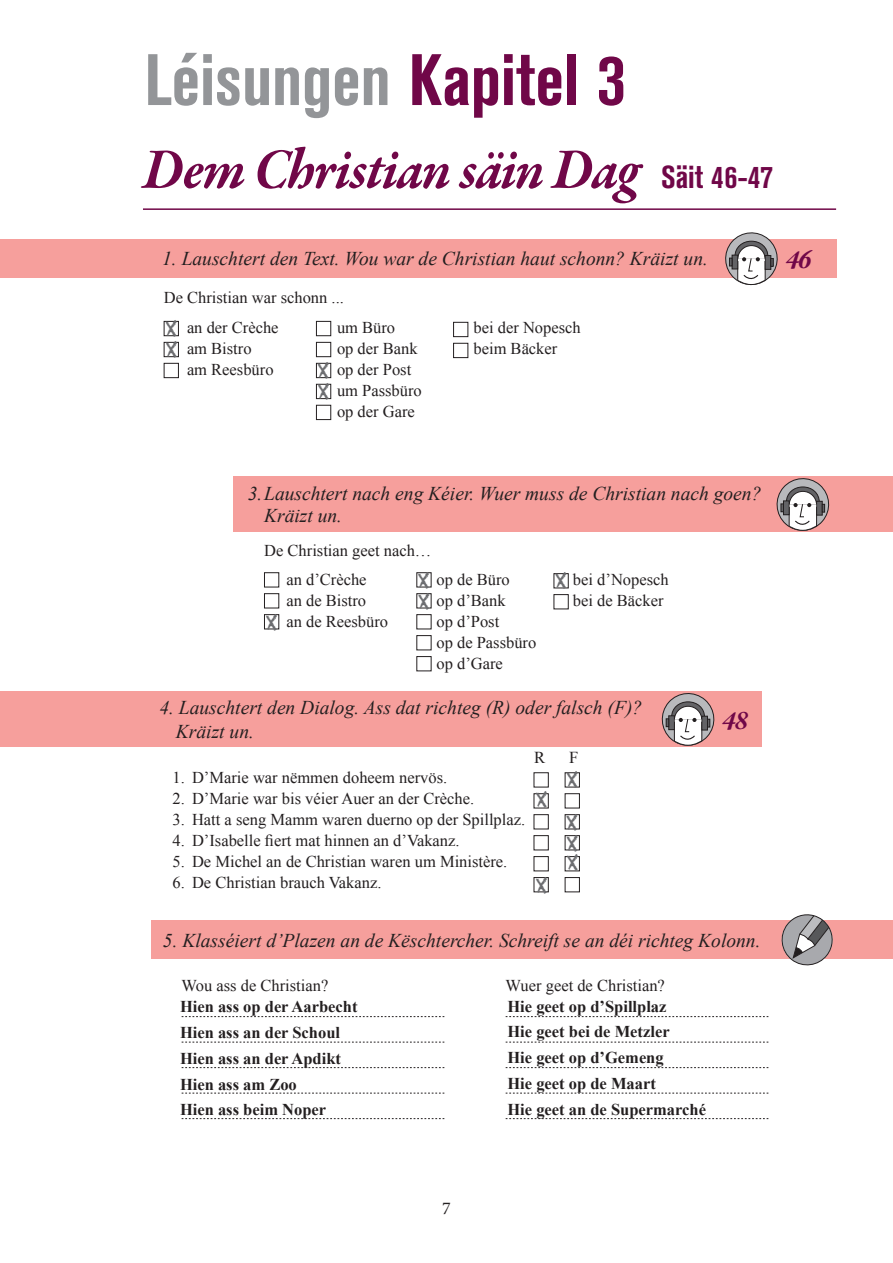
<style>
.page{position:relative;width:893px;height:1263px;background:#fff}
.page>*{position:absolute;margin:0;border:0;box-sizing:border-box;transform-origin:0 0}
.t1{font:700 condensed 72px "Akzidenz Grotesk BE";color:#939598}
.t2{font:italic 700 58.5px "Garamond Premr Pro";letter-spacing:-.02em;color:#700748;scale:.94 1}
.t3{font:italic 700 27px "Garamond Premr Pro";color:#700748}
.t4{font:italic 19.5px/22.5px "Times New Roman";color:#231f20}
.t5{font:19.5px/21px "Chalkduster";color:#6c6d70}
.t6{font:18px "Minion Pro";color:#231f20}
.t7{font:16.65px "Times New Roman";color:#231f20}
.t8{font:16.5px/21px "Times New Roman";color:#231f20}
.t9{font:700 16.5px/25.8px "Times New Roman";color:#231f20}
.s1{color:#700748}
.s2{font-family:"Akzidenz Grotesk BE";font-style:normal;font-stretch:condensed;font-size:31.5px}
</style>
<div class="page">
<hr style="left:143px;top:208px;width:693px;height:2px;background:#700748">
<div style="left:0;top:240px;width:836px;height:38px;background:#f69f9c"></div>
<svg style="left:725px;top:232px;width:53px;height:53px"></svg>
<div style="left:233px;top:477px;width:660px;height:55px;background:#f69f9c"></div>
<svg style="left:776px;top:478px;width:53px;height:53px"></svg>
<div style="left:164px;top:321px;width:15px;height:15px;border:1px solid #231f20"></div>
<div style="left:164px;top:342px;width:15px;height:15px;border:1px solid #231f20"></div>
<div style="left:164px;top:363px;width:15px;height:15px;border:1px solid #231f20"></div>
<div style="left:316px;top:321px;width:15px;height:15px;border:1px solid #231f20"></div>
<div style="left:316px;top:342px;width:15px;height:15px;border:1px solid #231f20"></div>
<div style="left:316px;top:363px;width:15px;height:15px;border:1px solid #231f20"></div>
<div style="left:316px;top:384px;width:15px;height:15px;border:1px solid #231f20"></div>
<div style="left:316px;top:405px;width:15px;height:15px;border:1px solid #231f20"></div>
<div style="left:453px;top:322px;width:15px;height:15px;border:1px solid #231f20"></div>
<div style="left:453px;top:343px;width:15px;height:15px;border:1px solid #231f20"></div>
<div style="left:264px;top:572px;width:15px;height:15px;border:1px solid #231f20"></div>
<div style="left:264px;top:593px;width:15px;height:15px;border:1px solid #231f20"></div>
<div style="left:264px;top:614px;width:15px;height:15px;border:1px solid #231f20"></div>
<div style="left:417px;top:572px;width:14px;height:15px;border:1px solid #231f20"></div>
<div style="left:417px;top:593px;width:14px;height:15px;border:1px solid #231f20"></div>
<div style="left:417px;top:614px;width:14px;height:15px;border:1px solid #231f20"></div>
<div style="left:417px;top:635px;width:14px;height:15px;border:1px solid #231f20"></div>
<div style="left:417px;top:656px;width:14px;height:15px;border:1px solid #231f20"></div>
<div style="left:554px;top:594px;width:14px;height:15px;border:1px solid #231f20"></div>
<div style="left:0;top:692px;width:762px;height:55px;background:#f69f9c"></div>
<svg style="left:661px;top:693px;width:54px;height:53px"></svg>
<div style="left:565px;top:772px;width:15px;height:15px;border:1px solid #231f20"></div>
<div style="left:565px;top:793px;width:15px;height:15px;border:1px solid #231f20"></div>
<div style="left:565px;top:814px;width:15px;height:15px;border:1px solid #231f20"></div>
<div style="left:565px;top:835px;width:15px;height:15px;border:1px solid #231f20"></div>
<div style="left:565px;top:856px;width:15px;height:15px;border:1px solid #231f20"></div>
<div style="left:565px;top:877px;width:15px;height:15px;border:1px solid #231f20"></div>
<div style="left:534px;top:772px;width:15px;height:15px;border:1px solid #231f20"></div>
<div style="left:534px;top:793px;width:15px;height:15px;border:1px solid #231f20"></div>
<div style="left:534px;top:814px;width:15px;height:15px;border:1px solid #231f20"></div>
<div style="left:534px;top:835px;width:15px;height:15px;border:1px solid #231f20"></div>
<div style="left:534px;top:856px;width:15px;height:15px;border:1px solid #231f20"></div>
<div style="left:534px;top:877px;width:15px;height:15px;border:1px solid #231f20"></div>
<div style="left:151px;top:921px;width:742px;height:38px;background:#f69f9c"></div>
<svg style="left:780px;top:914px;width:53px;height:52px"></svg>
<svg style="left:182px;top:1016px;width:262px;height:1px"></svg>
<svg style="left:506px;top:1016px;width:262px;height:1px"></svg>
<svg style="left:182px;top:1042px;width:262px;height:1px"></svg>
<svg style="left:506px;top:1042px;width:262px;height:1px"></svg>
<svg style="left:182px;top:1067px;width:262px;height:1px"></svg>
<svg style="left:506px;top:1067px;width:262px;height:1px"></svg>
<svg style="left:182px;top:1093px;width:262px;height:1px"></svg>
<svg style="left:506px;top:1093px;width:262px;height:1px"></svg>
<svg style="left:182px;top:1118px;width:262px;height:1px"></svg>
<svg style="left:506px;top:1118px;width:262px;height:1px"></svg>
<h1 class="t1" style="left:145px;top:39px;width:482px">Léisungen <span class="s1">Kapitel 3</span></h1>
<h2 class="t2" style="left:143px;top:133px;width:672px">Dem Christian säin Dag <span class="s2">Säit 46-47</span></h2>
<p class="t4" style="left:162px;top:247px;width:547px">1. Lauschtert den Text. Wou war de Christian haut schonn? Kräizt un.</p>
<h3 class="t3" style="left:785px;top:243px;width:27px">46</h3>
<p class="t8" style="left:164px;top:287px;width:182px">De Christian war schonn ...</p>
<p class="t5" style="left:165px;top:319px;width:14px">X<br>X</p>
<p class="t8" style="left:187px;top:316px;width:93px">an der Crèche</p>
<p class="t8" style="left:337px;top:316px;width:60px">um Büro</p>
<p class="t8" style="left:473px;top:316px;width:109px">bei der Nopesch</p>
<p class="t8" style="left:187px;top:337px;width:66px">am Bistro</p>
<p class="t8" style="left:337px;top:337px;width:82px">op der Bank</p>
<p class="t8" style="left:473px;top:337px;width:85px">beim Bäcker</p>
<p class="t8" style="left:187px;top:358px;width:88px">am Reesbüro</p>
<p class="t8" style="left:337px;top:358px;width:86px">op der Post um Passbüro op der Gare</p>
<p class="t5" style="left:318px;top:360px;width:14px">X<br>X</p>
<p class="t4" style="left:264px;top:482px;width:499px;text-indent:-16px">3. Lauschtert nach eng Kéier. Wuer muss de Christian nach goen?<br>Kräizt un.</p>
<p class="t8" style="left:264px;top:539px;width:169px">De Christian geet nach…</p>
<p class="t5" style="left:266px;top:613px;width:13px">X</p>
<p class="t5" style="left:418px;top:571px;width:14px">X<br>X</p>
<p class="t5" style="left:555px;top:571px;width:13px">X</p>
<p class="t8" style="left:286px;top:568px;width:82px">an d’Crèche</p>
<p class="t8" style="left:436px;top:568px;width:75px">op de Büro</p>
<p class="t8" style="left:573px;top:568px;width:97px">bei d’Nopesch</p>
<p class="t8" style="left:286px;top:589px;width:81px">an de Bistro</p>
<p class="t8" style="left:436px;top:589px;width:71px">op d’Bank</p>
<p class="t8" style="left:573px;top:589px;width:92px">bei de Bäcker</p>
<p class="t8" style="left:286px;top:610px;width:103px">an de Reesbüro</p>
<p class="t8" style="left:436px;top:610px;width:101px">op d’Post<br>op de Passbüro op d’Gare</p>
<p class="t4" style="left:176px;top:696px;width:468px;line-height:23.4px;text-indent:-16px">4. Lauschtert den Dialog. Ass dat richteg (R) oder falsch (F)?<br>Kräizt un.</p>
<p class="t8" style="left:173px;top:767px;width:276px">1. D’Marie war nëmmen doheem nervös.</p>
<p class="t5" style="left:566px;top:769px;width:13px">X</p>
<p class="t8" style="left:173px;top:788px;width:303px">2. D’Marie war bis véier Auer an der Crèche.</p>
<p class="t8" style="left:173px;top:809px;width:354px">3. Hatt a seng Mamm waren duerno op der Spillplaz.</p>
<p class="t8" style="left:173px;top:830px;width:289px">4. D’Isabelle fiert mat hinnen an d’Vakanz.</p>
<p class="t8" style="left:173px;top:851px;width:336px">5. De Michel an de Christian waren um Ministère.</p>
<p class="t8" style="left:173px;top:872px;width:210px">6. De Christian brauch Vakanz.</p>
<p class="t7" style="left:534px;top:746px;width:13px">R</p>
<p class="t7" style="left:569px;top:746px;width:11px">F</p>
<p class="t5" style="left:536px;top:790px;width:13px">X</p>
<p class="t5" style="left:566px;top:813px;width:14px;line-height:20.2px;text-align:justify">X X X</p>
<p class="t5" style="left:536px;top:875px;width:13px">X</p>
<h3 class="t3" style="left:722px;top:704px;width:27px">48</h3>
<p class="t4" style="left:163px;top:928px;width:599px">5. Klasséiert d’Plazen an de Këschtercher. Schreift se an déi richteg Kolonn.</p>
<p class="t8" style="left:182px;top:975px;width:148px">Wou ass de Christian?</p>
<p class="t8" style="left:506px;top:975px;width:161px">Wuer geet de Christian?</p>
<p class="t9" style="left:507px;top:993px;width:200px">Hie geet op d’Spillplaz<br>Hie geet bei de Metzler<br>Hie geet op d’Gemeng<br>Hie geet op de Maart<br>Hie geet an de Supermarché</p>
<p class="t9" style="left:180px;top:993px;width:179px">Hien ass op der Aarbecht<br>Hien ass an der Schoul<br>Hien ass an der Apdikt<br>Hien ass am Zoo<br>Hien ass beim Noper</p>
<p class="t6" style="left:442px;top:1196px;width:10px">7</p>
</div>
